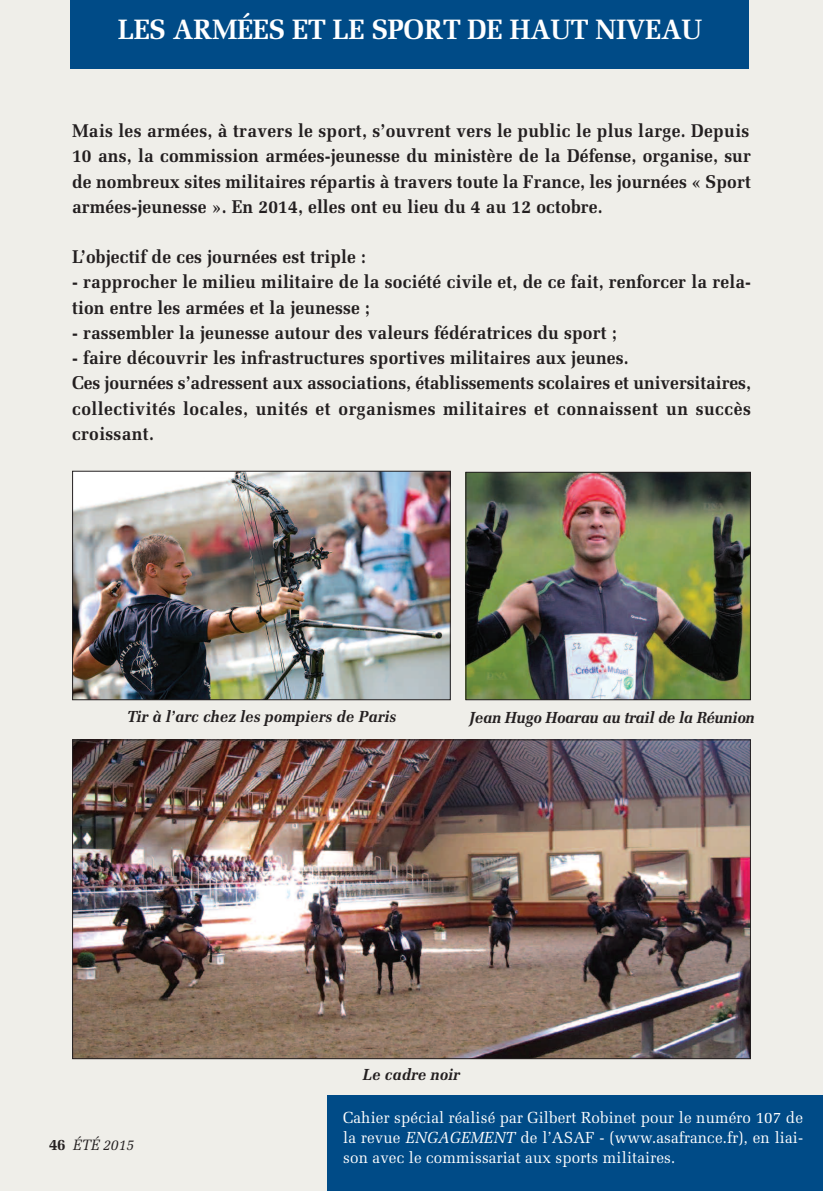
<style>
.page{position:relative;width:823px;height:1191px;background:#fff}
.page>*{position:absolute;margin:0;border:0;box-sizing:border-box;transform-origin:0 0}
.t1{font:700 28px "Melior";letter-spacing:-.01em;color:#fff;scale:.95 1}
.t2{font:700 18.4px/25.2px "Melior";letter-spacing:.01em;color:#231f20;scale:.95 1}
.t3{font:16px/20px "Melior";letter-spacing:.01em;color:#fff;text-align:justify;scale:.95 1}
.t4{font:italic 700 16px "Melior";color:#231f20;scale:.95 1}
.t5{font:italic 700 16px "Melior";letter-spacing:-.02em;color:#231f20;scale:.95 1}
.t6{font:italic 15px "Melior";letter-spacing:-.015em;color:#231f20;scale:.95 1}
.s1{font-weight:700;font-style:normal;font-size:16px}
.s2{font-style:italic}
</style>
<div class="page">
<div style="left:0;top:0;width:822px;height:1191px;background:#efeee9"></div>
<div style="left:70px;top:0;width:678px;height:69px;background:#004b87"></div>
<div style="left:327px;top:1095px;width:495px;height:96px;background:#004b87"></div>
<img style="left:74px;top:473px;width:374px;height:225px">
<div style="left:72px;top:471px;width:378px;height:229px;border:1px solid #231f20"></div>
<img style="left:467px;top:474px;width:281px;height:224px">
<div style="left:465px;top:472px;width:285px;height:228px;border:1px solid #231f20"></div>
<img style="left:74px;top:741px;width:674px;height:316px">
<h1 class="t1" style="left:118px;top:13px;width:616px">LES ARMÉES ET LE SPORT DE HAUT NIVEAU</h1>
<p class="t2" style="left:72px;top:118px;width:715px;text-align:justify">Mais les armées, à travers le sport, s’ouvrent vers le public le plus large. Depuis 10 ans, la commission armées-jeunesse du ministère de la Défense, organise, sur de nombreux sites militaires répartis à travers toute la France, les journées « Sport armées-jeunesse ». En 2014, elles ont eu lieu du 4 au 12 octobre.</p>
<p class="t2" style="left:72px;top:244px;width:311px">L’objectif de ces journées est triple :</p>
<p class="t2" style="left:72px;top:269px;width:715px">- rapprocher le milieu militaire de la société civile et, de ce fait, renforcer la rela&shy;tion entre les armées et la jeunesse ;</p>
<p class="t2" style="left:72px;top:320px;width:574px">- rassembler la jeunesse autour des valeurs fédératrices du sport ;</p>
<p class="t2" style="left:72px;top:345px;width:715px">- faire découvrir les infrastructures sportives militaires aux jeunes.<br>Ces journées s’adressent aux associations, établissements scolaires et universitaires, collectivités locales, unités et organismes militaires et connaissent un succès croissant.</p>
<p class="t4" style="left:127px;top:707px;width:285px">Tir à l’arc chez les pompiers de Paris</p>
<p class="t5" style="left:469px;top:708px;width:302px">Jean Hugo Hoarau au trail de la Réunion</p>
<p class="t6" style="left:49px;top:1135px;width:91px"><span class="s1">46</span> ÉTÉ 2015</p>
<p class="t4" style="left:363px;top:1065px;width:104px">Le cadre noir</p>
<p class="t3" style="left:343px;top:1107px;width:485px">Cahier spécial réalisé par Gilbert Robinet pour le numéro 107 de la revue <span class="s2">ENGAGEMENT</span> de l’ASAF - (www.asafrance.fr), en liai&shy;son avec le commissariat aux sports militaires.</p>
</div>
